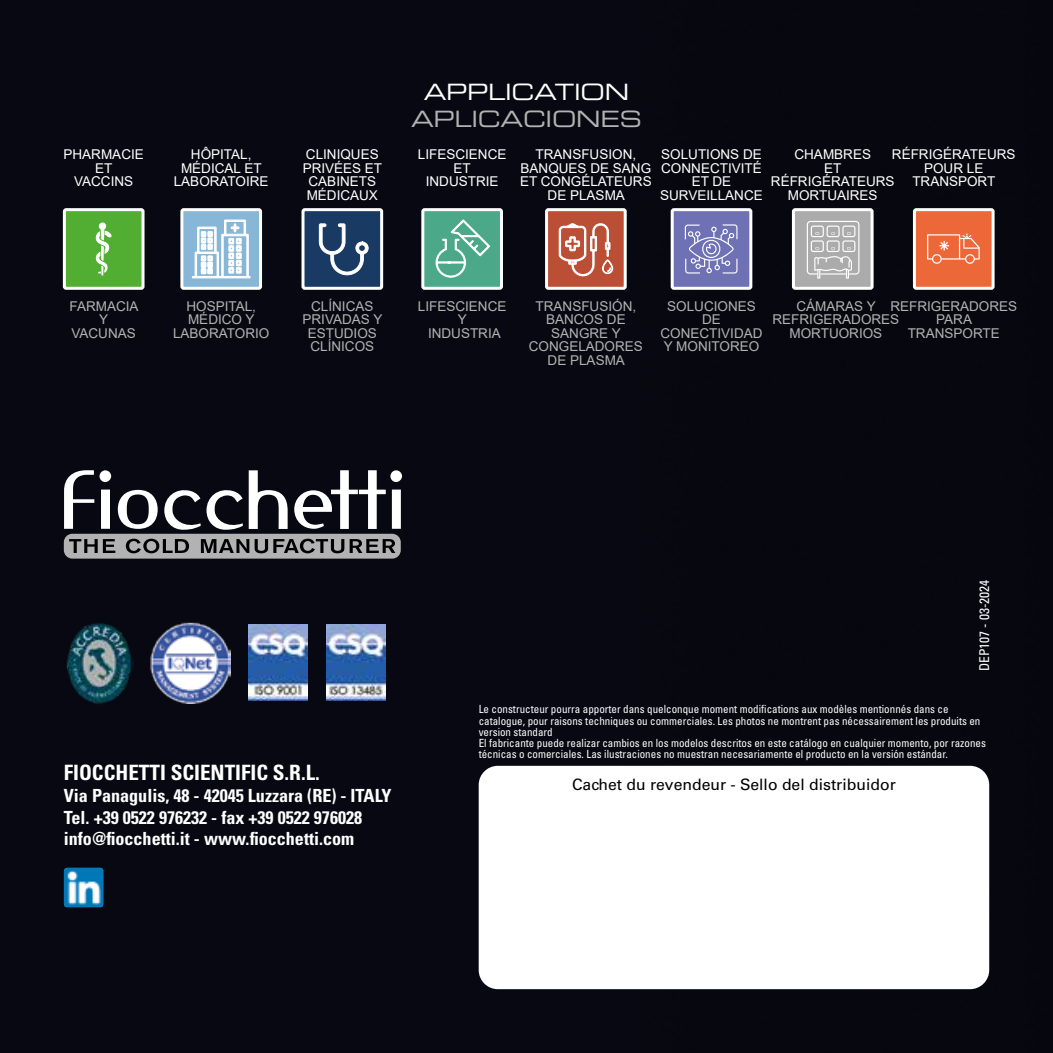
<style>
.page{position:relative;width:1053px;height:1053px;background:#fff}
.page>*{position:absolute;margin:0;border:0;box-sizing:border-box;transform-origin:0 0}
.t1{font:22.5px "Eurostile LT Std Ex 2";letter-spacing:-.01em;color:#b3b2b2}
.t2{font:22.5px "Eurostile LT Std Ex 2";letter-spacing:-.01em;color:#fff}
.t3{font:700 condensed 21.15px "Univers LT Std";color:#fff}
.t4{font:700 condensed 18px/21.8px "Univers LT Std";color:#fff}
.t5{font:15.75px "Univers LT Std";color:#000}
.t6{font:13.5px/13.5px "Arial";color:#fff;text-align:center}
.t7{font:13.5px/13.5px "Arial";color:#b3b2b2;text-align:center}
.t8{font:condensed 13.5px "Univers LT Std";color:#fff}
.t9{font:condensed 11.25px/11.2px "Univers LT Std";color:#fff}
</style>
<div class="page">
<div style="left:0;top:0;width:1052px;height:1052px;background:#070811"></div>
<div style="left:478px;top:765px;width:511px;height:224px;background:#fff;border-radius:19px"></div>
<div style="left:64px;top:210px;width:79px;height:78px;background:#52ae32;border-radius:2px"></div>
<div style="left:63px;top:208px;width:81px;height:82px;border:3px solid #fff;border-radius:2px"></div>
<svg style="left:96px;top:189px;width:15px;height:112px"></svg>
<div style="left:182px;top:210px;width:78px;height:78px;background:#88b6d6;border-radius:2px"></div>
<div style="left:180px;top:208px;width:82px;height:82px;border:3px solid #fff;border-radius:2px"></div>
<svg style="left:192px;top:220px;width:58px;height:58px"></svg>
<div style="left:303px;top:210px;width:78px;height:78px;background:#183a63;border-radius:2px"></div>
<div style="left:301px;top:208px;width:82px;height:82px;border:3px solid #fff;border-radius:2px"></div>
<svg style="left:319px;top:223px;width:49px;height:52px"></svg>
<div style="left:423px;top:210px;width:78px;height:78px;background:#4ba98a;border-radius:2px"></div>
<div style="left:421px;top:208px;width:82px;height:82px;border:3px solid #fff;border-radius:2px"></div>
<svg style="left:435px;top:219px;width:55px;height:58px"></svg>
<div style="left:546px;top:210px;width:79px;height:78px;background:#bb4f36;border-radius:2px"></div>
<div style="left:545px;top:208px;width:81px;height:82px;border:3px solid #fff;border-radius:2px"></div>
<svg style="left:558px;top:223px;width:55px;height:53px"></svg>
<div style="left:672px;top:210px;width:78px;height:78px;background:#6e71b3;border-radius:2px"></div>
<div style="left:670px;top:208px;width:82px;height:82px;border:3px solid #fff;border-radius:2px"></div>
<svg style="left:684px;top:224px;width:53px;height:49px"></svg>
<div style="left:793px;top:210px;width:79px;height:78px;background:#acabac;border-radius:2px"></div>
<div style="left:791px;top:208px;width:82px;height:82px;border:3px solid #fff;border-radius:2px"></div>
<svg style="left:806px;top:221px;width:53px;height:57px"></svg>
<div style="left:914px;top:210px;width:78px;height:78px;background:#ec6839;border-radius:2px"></div>
<div style="left:912px;top:208px;width:82px;height:82px;border:3px solid #fff;border-radius:2px"></div>
<svg style="left:927px;top:234px;width:52px;height:30px"></svg>
<svg style="left:64px;top:470px;width:47px;height:58px"></svg>
<svg style="left:118px;top:490px;width:40px;height:39px"></svg>
<svg style="left:164px;top:487px;width:79px;height:43px"></svg>
<svg style="left:249px;top:470px;width:38px;height:59px"></svg>
<svg style="left:294px;top:470px;width:108px;height:59px"></svg>
<div style="left:64px;top:533px;width:337px;height:25px;background:#b3b2b2;border-radius:9px"></div>
<svg style="left:69px;top:539px;width:46px;height:14px"></svg>
<svg style="left:126px;top:538px;width:63px;height:15px"></svg>
<svg style="left:201px;top:538px;width:194px;height:15px"></svg>
<img style="left:64px;top:619px;width:69px;height:86px">
<img style="left:150px;top:621px;width:81px;height:82px">
<img style="left:248px;top:624px;width:59px;height:76px">
<img style="left:326px;top:624px;width:60px;height:76px">
<img style="left:64px;top:867px;width:40px;height:40px">
<p class="t6" style="left:64px;top:148px;width:82px">PHARMACIE<br>ET<br>VACCINS</p>
<p class="t6" style="left:174px;top:148px;width:96px">HÔPITAL,<br>MÉDICAL ET<br>LABORATOIRE</p>
<p class="t6" style="left:302px;top:148px;width:81px">CLINIQUES<br>PRIVÉES ET<br>CABINETS<br>MÉDICAUX</p>
<h1 class="t2" style="left:423px;top:76px;width:207px">APPLICATION</h1>
<h1 class="t1" style="left:411px;top:103px;width:232px">APLICACIONES</h1>
<p class="t6" style="left:418px;top:148px;width:90px">LIFESCIENCE<br>ET<br>INDUSTRIE</p>
<p class="t6" style="left:520px;top:148px;width:133px">TRANSFUSION,<br>BANQUES DE SANG<br>ET CONGÉLATEURS<br>DE PLASMA</p>
<p class="t6" style="left:660px;top:148px;width:104px">SOLUTIONS DE<br>CONNECTIVITÉ<br>ET DE<br>SURVEILLANCE</p>
<p class="t6" style="left:891px;top:148px;width:125px">RÉFRIGÉRATEURS<br>POUR LE<br>TRANSPORT</p>
<p class="t6" style="left:771px;top:148px;width:125px">CHAMBRES<br>ET<br>RÉFRIGÉRATEURS<br>MORTUAIRES</p>
<p class="t7" style="left:70px;top:299px;width:71px">FARMACIA<br>Y<br>VACUNAS</p>
<p class="t7" style="left:173px;top:299px;width:98px">HOSPITAL,<br>MÉDICO Y<br>LABORATORIO</p>
<p class="t7" style="left:302px;top:299px;width:81px">CLÍNICAS<br>PRIVADAS Y<br>ESTUDIOS<br>CLÍNICOS</p>
<p class="t7" style="left:418px;top:299px;width:90px">LIFESCIENCE<br>Y<br>INDUSTRIA</p>
<p class="t7" style="left:529px;top:299px;width:116px">TRANSFUSIÓN,<br>BANCOS DE<br>SANGRE Y<br>CONGELADORES<br>DE PLASMA</p>
<p class="t7" style="left:660px;top:299px;width:104px">SOLUCIONES<br>DE<br>CONECTIVIDAD<br>Y MONITOREO</p>
<p class="t7" style="left:772px;top:299px;width:128px">CÁMARAS Y<br>REFRIGERADORES<br>MORTUORIOS</p>
<p class="t7" style="left:890px;top:299px;width:128px">REFRIGERADORES<br>PARA<br>TRANSPORTE</p>
<h2 class="t3" style="left:64px;top:759px;width:257px">FIOCCHETTI SCIENTIFIC S.R.L.</h2>
<h3 class="t4" style="left:64px;top:784px;width:329px">Via Panagulis, 48 - 42045 Luzzara (RE) - ITALY<br>Tel. +39 0522 976232 - fax +39 0522 976028 info@fiocchetti.it - www.fiocchetti.com</h3>
<p class="t8" style="left:975px;top:671px;width:93px;rotate:-90deg">DEP107 - 03-2024</p>
<p class="t9" style="left:478px;top:703px;width:509px">Le constructeur pourra apporter dans quelconque moment modifications aux modèles mentionnés dans ce catalogue, pour raisons techniques ou commerciales. Les photos ne montrent pas nécessairement les produits en version standard<br>El fabricante puede realizar cambios en los modelos descritos en este catálogo en cualquier momento, por razones técnicas o comerciales. Las ilustraciones no muestran necesariamente el producto en la versión estándar.</p>
<h3 class="t5" style="left:572px;top:775px;width:325px">Cachet du revendeur - Sello del distribuidor</h3>
</div>
